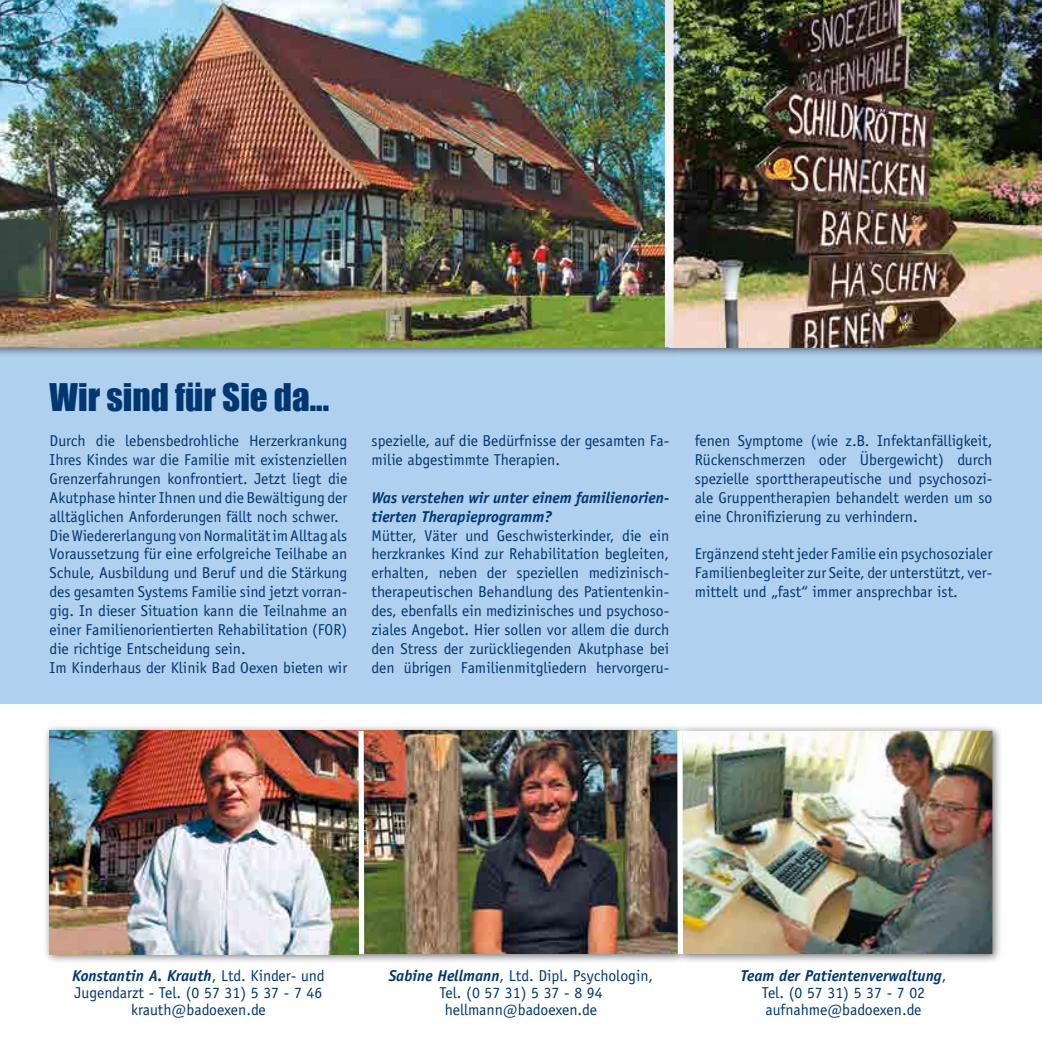
<style>
.page{position:relative;width:1042px;height:1042px;background:#b0d0ef}
.page>*{position:absolute;margin:0;border:0;box-sizing:border-box;transform-origin:0 0}
.t1{font:35px "Impact";color:#003770}
.t2{font:15.75px/18.9px "Officina Sans";color:#003770;text-align:justify}
.t3{font:italic 700 15.75px/18.9px "Officina Sans";color:#003770}
.s1{font-weight:700;font-style:italic}
</style>
<div class="page">
<div style="left:0;top:0;width:679px;height:358px;background:#000;opacity:.55"></div>
<img style="left:0;top:0;width:662px;height:347px">
<div style="left:0;top:704px;width:1042px;height:338px;background:#fff"></div>
<div style="left:352px;top:724px;width:337px;height:240px;background:#000;opacity:.55"></div>
<img style="left:368px;top:731px;width:307px;height:223px">
<div style="left:675px;top:724px;width:327px;height:240px;background:#000;opacity:.55"></div>
<img style="left:683px;top:731px;width:309px;height:223px">
<div style="left:43px;top:724px;width:325px;height:240px;background:#000;opacity:.55"></div>
<div style="left:358px;top:731px;width:6px;height:223px;background:#fff"></div>
<div style="left:677px;top:731px;width:6px;height:223px;background:#fff"></div>
<div style="left:662px;top:0;width:380px;height:358px;background:#000;opacity:.55"></div>
<svg style="left:665px;top:0;width:8px;height:347px;background:#f4f4f4"></svg>
<h1 class="t1" style="left:50px;top:370px;width:281px">Wir sind für Sie da...</h1>
<p class="t2" style="left:50px;top:431px;width:299px;text-align:left">Durch die lebensbedrohliche Herzerkrankung Ihres Kindes war die Familie mit existenziellen Grenzerfahrungen konfrontiert. Jetzt liegt die Akutphase hinter Ihnen und die Bewältigung der alltäglichen Anforderungen fällt noch schwer.<br>Die Wiedererlangung von Normalität im Alltag als Voraussetzung für eine erfolgreiche Teilhabe an Schule, Ausbildung und Beruf und die Stärkung des gesamten Systems Familie sind jetzt vorran&shy;gig. In dieser Situation kann die Teilnahme an einer Familienorientierten Rehabilitation (FOR) die richtige Entscheidung sein.<br>Im Kinderhaus der Klinik Bad Oexen bieten wir</p>
<p class="t2" style="left:371px;top:431px;width:299px">spezielle, auf die Bedürfnisse der gesamten Fa&shy;milie abgestimmte Therapien.</p>
<p class="t3" style="left:371px;top:488px;width:299px">Was verstehen wir unter einem familienorien&shy;tierten Therapieprogramm?</p>
<p class="t2" style="left:371px;top:526px;width:299px">Mütter, Väter und Geschwisterkinder, die ein herzkrankes Kind zur Rehabilitation begleiten, erhalten, neben der speziellen medizinisch&shy;therapeutischen Behandlung des Patientenkin&shy;des, ebenfalls ein medizinisches und psychoso&shy;ziales Angebot. Hier sollen vor allem die durch den Stress der zurückliegenden Akutphase bei den übrigen Familienmitgliedern hervorgeru-</p>
<p class="t2" style="left:694px;top:431px;width:299px">fenen Symptome (wie z.B. Infektanfälligkeit, Rückenschmerzen oder Übergewicht) durch spezielle sporttherapeutische und psychosozi&shy;ale Gruppentherapien behandelt werden um so eine Chronifizierung zu verhindern.</p>
<p class="t2" style="left:694px;top:545px;width:299px">Ergänzend steht jeder Familie ein psychosozialer Familienbegleiter zur Seite, der unterstützt, ver&shy;mittelt und „fast“ immer ansprechbar ist.</p>
<p class="t2" style="left:72px;top:967px;width:254px;line-height:17.2px;text-align:center"><span class="s1">Konstantin A. Krauth</span>, Ltd. Kinder- und<br>Jugendarzt - Tel. (0 57 31) 5 37 - 7 46 krauth@badoexen.de</p>
<p class="t2" style="left:389px;top:967px;width:266px;line-height:17.2px;text-align:center"><span class="s1">Sabine Hellmann</span>, Ltd. Dipl. Psychologin,<br>Tel. (0 57 31) 5 37 - 8 94 hellmann@badoexen.de</p>
<p class="t2" style="left:740px;top:967px;width:207px;line-height:17.2px;text-align:center"><span class="s1">Team der Patientenverwaltung</span>,<br>Tel. (0 57 31) 5 37 - 7 02 aufnahme@badoexen.de</p>
</div>
